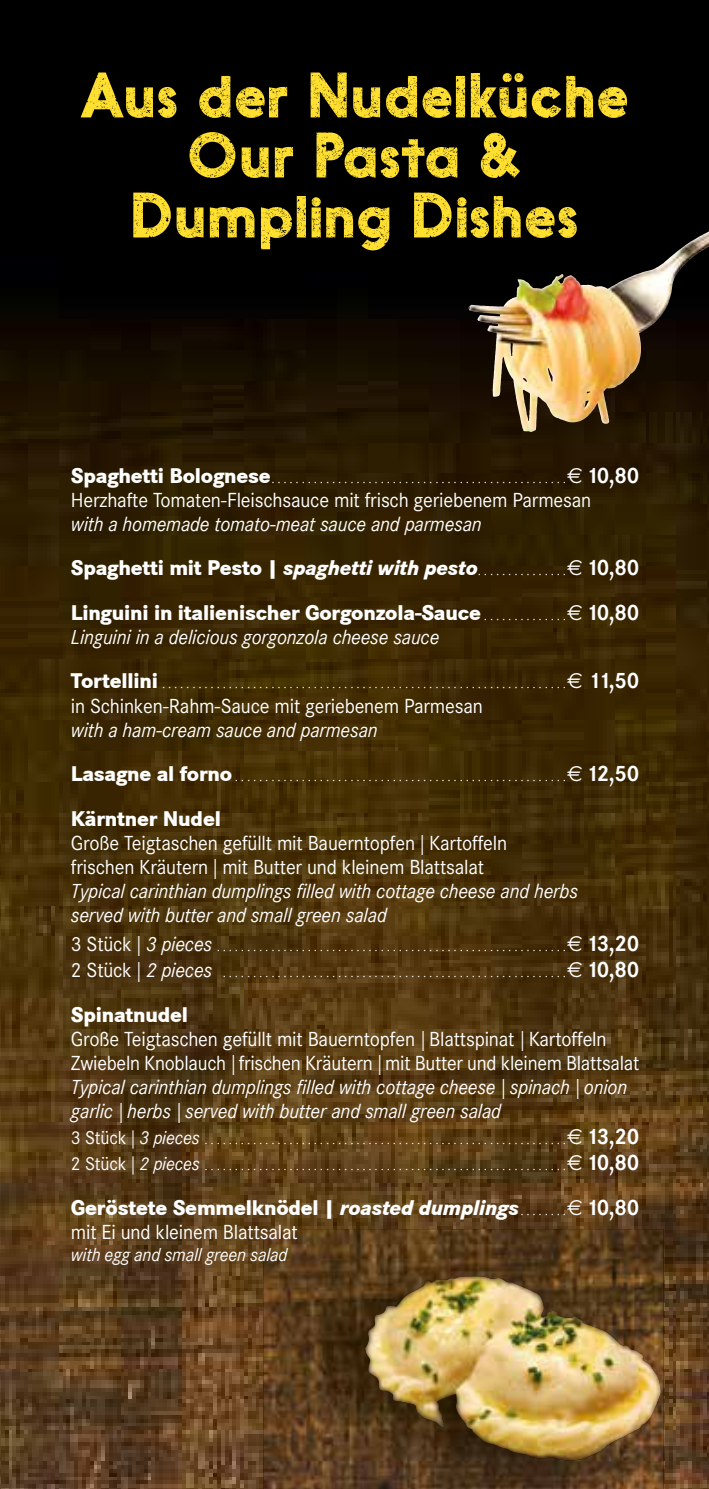
<style>
.page{position:relative;width:709px;height:1489px;background:#fff}
.page>*{position:absolute;margin:0;border:0;box-sizing:border-box;transform-origin:0 0}
.t1{font:60px/60px "Soto";letter-spacing:.01em;color:#ffdf30;text-align:center}
.t2{font:800 22px/44.5px "Corporate S";letter-spacing:-.01em;color:#fff;scale:.95 1}
.t3{font:20px/24px "Corporate SBQ";letter-spacing:-.01em;color:#fff;scale:.95 1}
.t4{font:italic 20px/24px "Corporate SBQ";letter-spacing:-.01em;color:#fff;scale:.95 1}
.t5{font:italic 18.25px "Corporate SBQ";letter-spacing:-.01em;color:#fff;scale:.95 1}
.t6{font:300 12.75px/26.2px "Corporate SBQ";color:#fff;scale:.95 1}
.s1{font-family:"Corporate S";font-weight:800;font-size:22px}
.s2{font-family:"Euro Sans Std";font-weight:400;font-size:21.75px}
.s3{font-weight:700;font-size:21.75px}
.s4{font-size:21.75px}
.s5{font-style:italic}
.s6{font-family:"Corporate SBQ";font-weight:300;font-size:12.75px}
.s7{font-family:"Corporate SBQ";font-weight:700;font-size:21.75px}
.s8{font-weight:400;font-size:20px}
.s9{font-weight:400;font-style:italic;font-size:20px}
.s10{font-weight:400;font-size:18.25px}
.s11{font-weight:400;font-style:italic;font-size:18.25px}
</style>
<div class="page">
<img style="left:0;top:0;width:709px;height:1488px">
<div style="left:88px;top:78px;width:560px;height:193px;background:#000"></div>
<img style="left:491px;top:233px;width:214px;height:73px">
<img style="left:264px;top:1228px;width:399px;height:260px">
<img style="left:365px;top:1276px;width:180px;height:182px">
<h1 class="t1" style="left:80px;top:64px;width:550px">Aus der Nudelküche<br>Our Pasta &amp;<br>Dumpling Dishes</h1>
<p class="t6" style="left:71px;top:465px;width:600px"><span class="s1">Spaghetti Bolognese</span> . . . . . . . . . . . . . . . . . . . . . . . . . . . . . . . . . . . . . . . . . . . . . . . . .<span class="s2">€</span> <span class="s3">10,80</span></p>
<h3 class="t3" style="left:71px;top:487px;width:549px">Herzhafte Tomaten-Fleischsauce mit frisch geriebenem Parmesan</h3>
<h3 class="t4" style="left:71px;top:511px;width:434px">with a homemade tomato-meat sauce and parmesan</h3>
<h2 class="t2" style="left:71px;top:546px;width:600px"><span class="s4">S</span>paghetti mit Pesto | <span class="s5">spaghetti with pesto</span> <span class="s6">. . . . . . . . . . . . . . .</span><span class="s2">€</span> <span class="s7">10,80<br></span>Linguini in italienischer Gorgonzola-Sauce <span class="s6">. . . . . . . . . . . . . .</span><span class="s2">€</span> <span class="s7">10,80</span></h2>
<h3 class="t4" style="left:71px;top:625px;width:389px">Linguini in a delicious gorgonzola cheese sauce</h3>
<p class="t6" style="left:71px;top:671px;width:600px"><span class="s1">Tortellini</span> . . . . . . . . . . . . . . . . . . . . . . . . . . . . . . . . . . . . . . . . . . . . . . . . . . . . . . . . . . . . . . . . . . .<span class="s2">€</span> <span class="s3">11,50</span></p>
<h3 class="t3" style="left:71px;top:693px;width:435px">in Schinken-Rahm-Sauce mit geriebenem Parmesan</h3>
<h3 class="t4" style="left:71px;top:717px;width:324px">with a ham-cream sauce and parmesan</h3>
<p class="t6" style="left:71px;top:763px;width:600px"><span class="s1">Lasagne al forno</span> . . . . . . . . . . . . . . . . . . . . . . . . . . . . . . . . . . . . . . . . . . . . . . . . . . . . . . .<span class="s2">€</span> <span class="s3">12,50</span></p>
<h2 class="t2" style="left:71px;top:796px;width:159px">Kärntner Nudel</h2>
<h3 class="t3" style="left:71px;top:831px;width:461px">Große Teigtaschen gefüllt mit Bauerntopfen | Kartoffeln frischen Kräutern | mit Butter und kleinem Blattsalat</h3>
<h3 class="t4" style="left:71px;top:878px;width:535px">Typical carinthian dumplings filled with cottage cheese and herbs served with butter and small green salad</h3>
<p class="t6" style="left:71px;top:933px;width:600px"><span class="s8">3 Stück |</span> <span class="s9">3 pieces</span> . . . . . . . . . . . . . . . . . . . . . . . . . . . . . . . . . . . . . . . . . . . . . . . . . . . . . . . . . .<span class="s2">€</span> <span class="s3">13,20<br></span><span class="s8">2 Stück |</span> <span class="s9">2 pieces</span> . . . . . . . . . . . . . . . . . . . . . . . . . . . . . . . . . . . . . . . . . . . . . . . . . . . . . . . . .<span class="s2">€</span> <span class="s3">10,80</span></p>
<h2 class="t2" style="left:71px;top:992px;width:125px">Spinatnudel</h2>
<p class="t3" style="left:71px;top:1027px;width:600px">Große Teigtaschen gefüllt mit Bauerntopfen <span class="s5">|</span> Blattspinat <span class="s5">|</span> Kartoffeln Zwiebeln Knoblauch <span class="s5">|</span> frischen Kräutern <span class="s5">|</span> mit Butter und kleinem Blattsalat <span class="s5">Typical carinthian dumplings filled with cottage cheese | spinach | onion garlic | herbs | served with butter and small green salad</span></p>
<p class="t6" style="left:71px;top:1126px;width:600px"><span class="s10">3 Stück |</span> <span class="s11">3 pieces</span> . . . . . . . . . . . . . . . . . . . . . . . . . . . . . . . . . . . . . . . . . . . . . . . . . . . . . . . . . . . .<span class="s2">€</span> <span class="s3">13,20<br></span><span class="s10">2 Stück |</span> <span class="s11">2 pieces</span> . . . . . . . . . . . . . . . . . . . . . . . . . . . . . . . . . . . . . . . . . . . . . . . . . . . . . . . . . . . .<span class="s2">€</span> <span class="s3">10,80</span></p>
<h2 class="t2" style="left:71px;top:1185px;width:600px">Geröstete Semmelknödel | <span class="s5">roasted dumplings</span> <span class="s6">. . . . . . . .</span><span class="s2">€</span> <span class="s7">10,80</span></h2>
<h3 class="t3" style="left:71px;top:1220px;width:240px">mit Ei und kleinem Blattsalat</h3>
<h3 class="t5" style="left:71px;top:1243px;width:230px">with egg and small green salad</h3>
</div>
